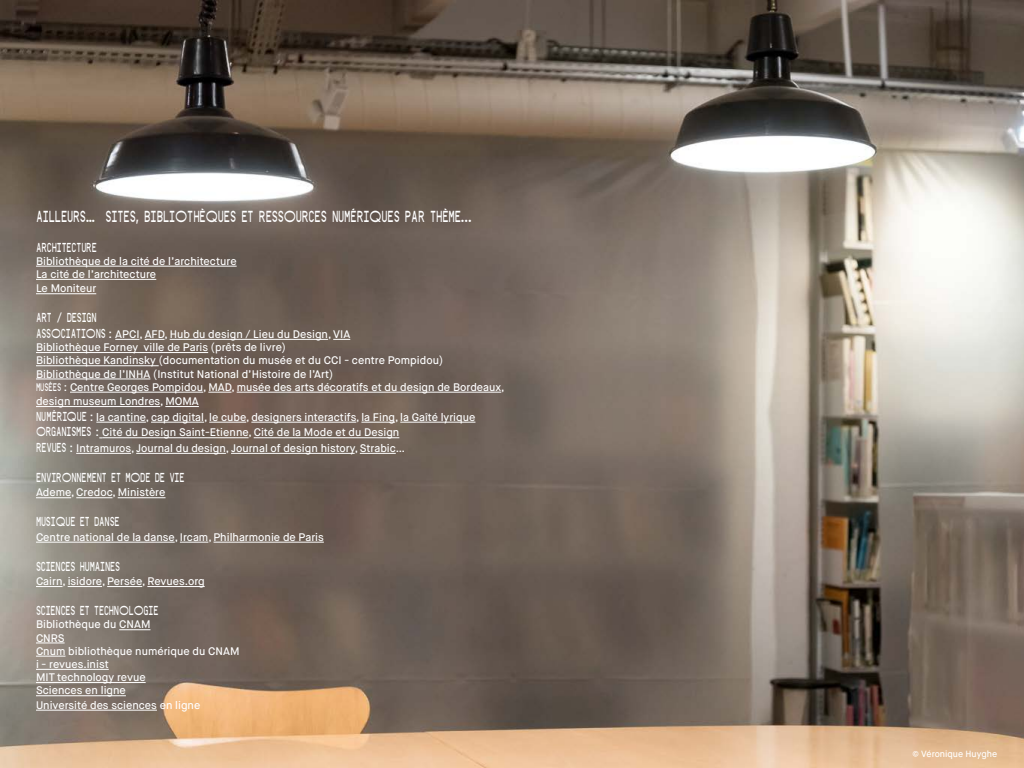
<style>
.page{position:relative;width:1024px;height:768px;background:#fff}
.page>*{position:absolute;margin:0;border:0;box-sizing:border-box;transform-origin:0 0}
.t1{font:16px "Atelier";color:#fff}
.t2{font:13px "Atelier";color:#fff}
.t3{font:500 11px/13.2px "Maison Neue";color:#fff}
.t4{font:500 9px "Maison Neue";color:#fff}
.s1{font-family:"Atelier";font-weight:400;font-size:13px}
.s2{font-size:12px}
.s3{font-family:"Atelier";font-weight:400}
</style>
<div class="page">
<img style="left:0;top:0;width:1024px;height:768px">
<hr style="left:36px;top:266px;width:201px;height:1px;background:#fff">
<hr style="left:36px;top:279px;width:120px;height:1px;background:#fff">
<hr style="left:36px;top:293px;width:60px;height:1px;background:#fff">
<svg style="left:115px;top:339px;width:50px;height:1px"></svg>
<hr style="left:170px;top:339px;width:158px;height:1px;background:#fff">
<svg style="left:333px;top:339px;width:17px;height:1px"></svg>
<hr style="left:36px;top:352px;width:172px;height:1px;background:#fff">
<hr style="left:36px;top:365px;width:123px;height:1px;background:#fff">
<hr style="left:36px;top:379px;width:114px;height:1px;background:#fff">
<hr style="left:70px;top:392px;width:133px;height:1px;background:#fff">
<svg style="left:208px;top:392px;width:24px;height:1px"></svg>
<hr style="left:237px;top:392px;width:264px;height:1px;background:#fff">
<hr style="left:36px;top:406px;width:124px;height:1px;background:#fff">
<hr style="left:165px;top:406px;width:34px;height:1px;background:#fff">
<hr style="left:96px;top:422px;width:50px;height:1px;background:#fff">
<hr style="left:151px;top:422px;width:53px;height:1px;background:#fff">
<hr style="left:209px;top:422px;width:37px;height:1px;background:#fff">
<hr style="left:251px;top:422px;width:105px;height:1px;background:#fff">
<hr style="left:361px;top:422px;width:34px;height:1px;background:#fff">
<hr style="left:400px;top:422px;width:75px;height:1px;background:#fff">
<hr style="left:102px;top:437px;width:147px;height:1px;background:#fff">
<hr style="left:254px;top:437px;width:145px;height:1px;background:#fff">
<hr style="left:76px;top:453px;width:55px;height:1px;background:#fff">
<hr style="left:136px;top:453px;width:90px;height:1px;background:#fff">
<hr style="left:231px;top:453px;width:124px;height:1px;background:#fff">
<hr style="left:360px;top:453px;width:36px;height:1px;background:#fff">
<hr style="left:36px;top:497px;width:35px;height:1px;background:#fff">
<hr style="left:76px;top:497px;width:37px;height:1px;background:#fff">
<hr style="left:118px;top:497px;width:48px;height:1px;background:#fff">
<hr style="left:36px;top:542px;width:139px;height:1px;background:#fff">
<svg style="left:180px;top:542px;width:28px;height:1px"></svg>
<hr style="left:214px;top:542px;width:110px;height:1px;background:#fff">
<svg style="left:36px;top:586px;width:27px;height:1px"></svg>
<hr style="left:68px;top:586px;width:34px;height:1px;background:#fff">
<hr style="left:107px;top:586px;width:35px;height:1px;background:#fff">
<hr style="left:147px;top:586px;width:58px;height:1px;background:#fff">
<hr style="left:119px;top:629px;width:31px;height:1px;background:#fff">
<svg style="left:36px;top:643px;width:29px;height:1px"></svg>
<hr style="left:36px;top:656px;width:30px;height:1px;background:#fff">
<hr style="left:36px;top:669px;width:73px;height:1px;background:#fff">
<hr style="left:36px;top:682px;width:110px;height:1px;background:#fff">
<hr style="left:36px;top:695px;width:90px;height:1px;background:#fff">
<hr style="left:36px;top:710px;width:121px;height:1px;background:#fff">
<h1 class="t1" style="left:36px;top:206px;width:437px">AILLEURS… SITES, BIBLIOTHÈQUES ET RESSOURCES NUMÉRIQUES PAR THÈME...</h1>
<p class="t2" style="left:36px;top:239px;width:62px">ARCHITECTURE</p>
<p class="t3" style="left:36px;top:255px;width:202px">Bibliothèque de la cité de l’architecture<br>La cité de l’architecture</p>
<p class="t3" style="left:36px;top:282px;width:62px">Le Moniteur</p>
<p class="t2" style="left:36px;top:309px;width:62px">ART / DESIGN</p>
<p class="t3" style="left:36px;top:328px;width:470px"><span class="s1">ASSOCIATIONS</span> <span class="s2">:</span> APCI, AFD, Hub du design / Lieu du Design, VIA<br>Bibliothèque Forney ville de Paris (prêts de livre)<br>Bibliothèque Kandinsky (documentation du musée et du CCI - centre Pompidou)<br>Bibliothèque de l’INHA (Institut National d’Histoire de l’Art)<br><span class="s3">MUSÉES</span> : Centre Georges Pompidou, MAD, musée des arts décoratifs et du design de Bordeaux,</p>
<p class="t3" style="left:36px;top:394px;width:441px;line-height:15.6px">design museum Londres, MOMA<br><span class="s1">NUMÉRIQUE</span> <span class="s2">:</span> la cantine, cap digital, le cube, designers interactifs, la Fing, la Gaîté lyrique <span class="s1">ORGANISMES</span> <span class="s2">:</span> Cité du Design Saint-Etienne, Cité de la Mode et du Design<br><span class="s1">REVUES</span> <span class="s2">:</span> Intramuros, Journal du design, Journal of design history, Strabic…</p>
<p class="t2" style="left:36px;top:469px;width:150px">ENVIRONNEMENT ET MODE DE VIE</p>
<p class="t3" style="left:36px;top:486px;width:131px">Ademe, Credoc, Ministère</p>
<p class="t2" style="left:36px;top:513px;width:85px">MUSIQUE ET DANSE</p>
<p class="t3" style="left:36px;top:531px;width:289px">Centre national de la danse, Ircam, Philharmonie de Paris</p>
<p class="t2" style="left:36px;top:558px;width:86px">SCIENCES HUMAINES</p>
<p class="t3" style="left:36px;top:575px;width:170px">Cairn, isidore, Persée, Revues.org</p>
<p class="t2" style="left:36px;top:602px;width:124px">SCIENCES ET TECHNOLOGIE</p>
<p class="t3" style="left:36px;top:618px;width:205px">Bibliothèque du CNAM<br>CNRS<br>Cnum bibliothèque numérique du CNAM i - revues.inist<br>MIT technology revue<br>Sciences en ligne</p>
<p class="t3" style="left:36px;top:699px;width:166px">Université des sciences en ligne</p>
<p class="t4" style="left:913px;top:748px;width:86px">© Véronique Huyghe</p>
</div>
